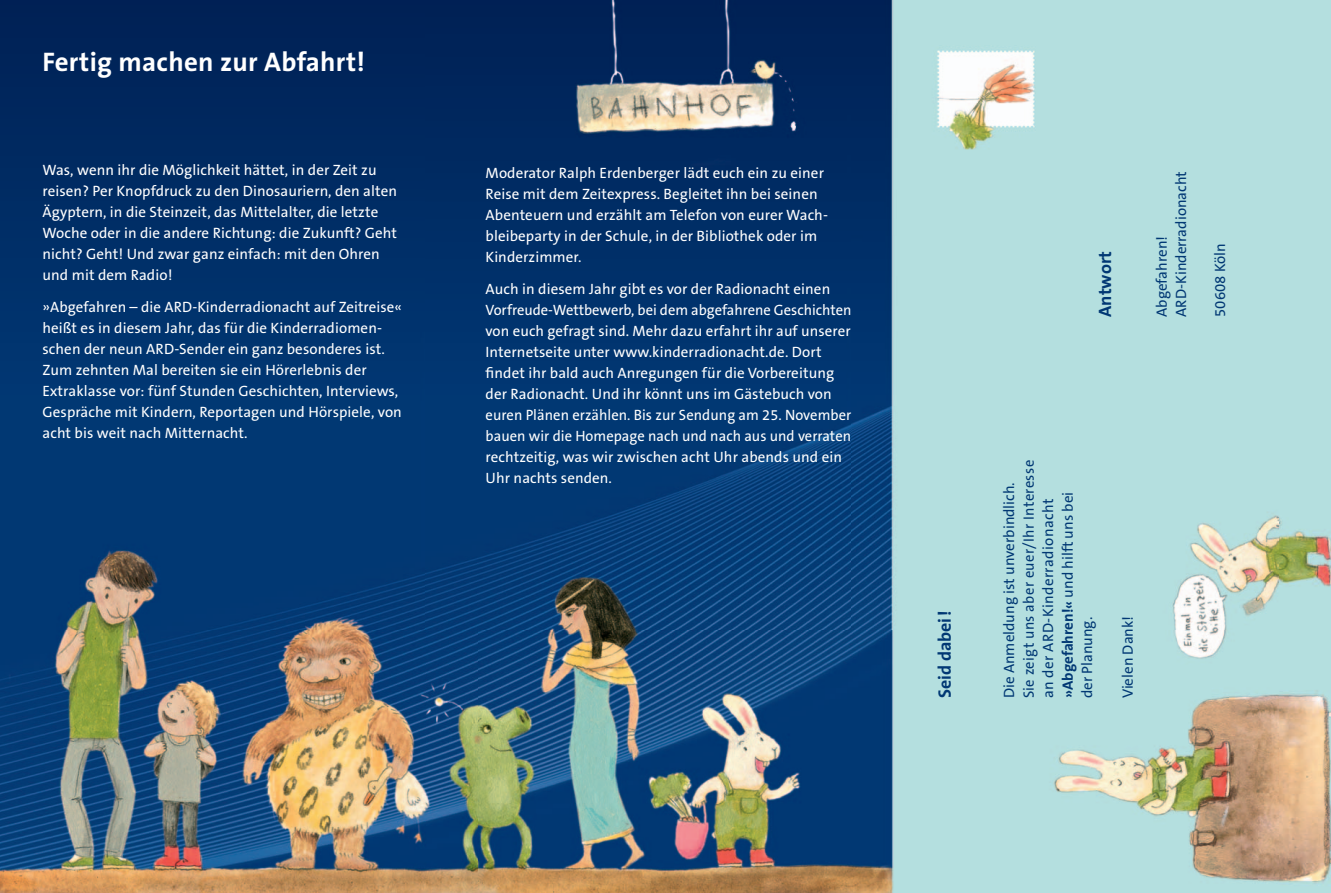
<style>
.page{position:relative;width:1331px;height:893px;background:#fff}
.page>*{position:absolute;margin:0;border:0;box-sizing:border-box;transform-origin:0 0}
.t1{font:700 27px "The Sans";letter-spacing:.01em;color:#fff}
.t2{font:700 18px "The Sans";color:#013874}
.t3{font:15px/21px "The Sans B W5 Plain";letter-spacing:.005em;color:#fff}
.t4{font:15px/19.5px "The Sans B W5 Plain";color:#013874}
.s1{font-family:"The Sans";font-weight:700}
</style>
<div class="page">
<img style="left:0;top:0;width:1331px;height:893px">
<svg style="left:486px;top:366px;width:7px;height:11px"></svg>
<h1 class="t1" style="left:43px;top:39px;width:324px">Fertig machen zur Abfahrt!</h1>
<p class="t3" style="left:43px;top:160px;width:356px">Was, wenn ihr die Möglichkeit hättet, in der Zeit zu reisen? Per Knopfdruck zu den Dinosauriern, den alten Ägyptern, in die Steinzeit, das Mittelalter, die letzte Woche oder in die andere Richtung: die Zukunft? Geht nicht? Geht! Und zwar ganz einfach: mit den Ohren und mit dem Radio!</p>
<p class="t3" style="left:43px;top:296px;width:361px">»Abgefahren – die ARD-Kinderradionacht auf Zeitreise« heißt es in diesem Jahr, das für die Kinderradiomen&shy;schen der neun ARD-Sender ein ganz besonderes ist.<br>Zum zehnten Mal bereiten sie ein Hörerlebnis der Extraklasse vor: fünf Stunden Geschichten, Interviews, Gespräche mit Kindern, Reportagen und Hörspiele, von acht bis weit nach Mitternacht.</p>
<p class="t3" style="left:486px;top:163px;width:344px">Moderator Ralph Erdenberger lädt euch ein zu einer Reise mit dem Zeitexpress. Begleitet ihn bei seinen Abenteuern und erzählt am Telefon von eurer Wach&shy;bleibeparty in der Schule, in der Bibliothek oder im Kinderzimmer.</p>
<p class="t3" style="left:486px;top:278px;width:346px">Auch in diesem Jahr gibt es vor der Radionacht einen</p>
<p class="t3" style="left:486px;top:299px;width:367px">Vorfreude-Wettbewerb, bei dem abgefahrene Geschichten</p>
<p class="t3" style="left:486px;top:320px;width:366px">von euch gefragt sind. Mehr dazu erfahrt ihr auf unserer</p>
<p class="t3" style="left:486px;top:341px;width:338px">Internetseite unter www.kinderradionacht.de. Dort</p>
<p class="t3" style="left:495px;top:362px;width:341px">ndet ihr bald auch Anregungen für die Vorbereitung</p>
<p class="t3" style="left:486px;top:383px;width:348px">der Radionacht. Und ihr könnt uns im Gästebuch von</p>
<p class="t3" style="left:486px;top:404px;width:367px">euren Plänen erzählen. Bis zur Sendung am 25. November</p>
<p class="t3" style="left:486px;top:425px;width:367px">bauen wir die Homepage nach und nach aus und verraten</p>
<p class="t3" style="left:486px;top:446px;width:358px">rechtzeitig, was wir zwischen acht Uhr abends und ein</p>
<p class="t3" style="left:486px;top:467px;width:128px">Uhr nachts senden.</p>
<p class="t2" style="left:1090px;top:317px;width:67px;rotate:-90deg">Antwort</p>
<p class="t4" style="left:1152px;top:317px;width:147px;rotate:-90deg">Abgefahren!<br>ARD-Kinderradionacht</p>
<p class="t4" style="left:1210px;top:317px;width:75px;rotate:-90deg">50608 Köln</p>
<p class="t2" style="left:929px;top:698px;width:89px;rotate:-90deg">Seid dabei !</p>
<p class="t4" style="left:999px;top:698px;width:240px;rotate:-90deg">Die Anmeldung ist unverbindlich.<br>Sie zeigt uns aber euer/Ihr Interesse an der ARD-Kinderradionacht <span class="s1">»Abgefahren!«</span> und hilft uns bei<br>der Planung.</p>
<p class="t4" style="left:1118px;top:698px;width:84px;rotate:-90deg">Vielen Dank!</p>
</div>
